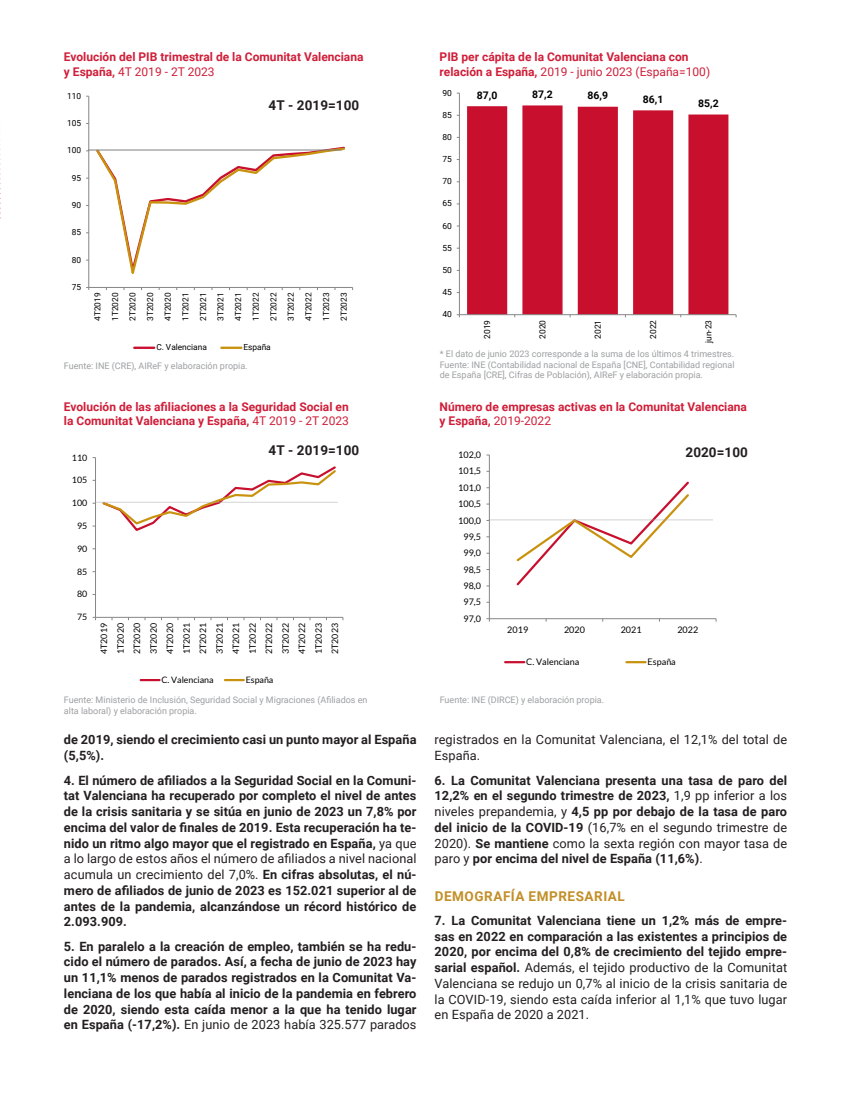
<style>
.page{position:relative;width:851px;height:1106px;background:#fff}
.page>*{position:absolute;margin:0;border:0;box-sizing:border-box;transform-origin:0 0}
.t1{font:700 13.5px "Roboto";letter-spacing:.005em;color:#231f20}
.t2{font:700 13.5px "Roboto";letter-spacing:.04em;color:#c28f28}
.t3{font:700 12.75px/15.8px "Roboto";letter-spacing:.005em;color:#231f20;text-align:justify}
.t4{font:12.75px/15.8px "Roboto";letter-spacing:.005em;color:#231f20}
.t5{font:700 12px/14.4px "Roboto";color:#d01e39}
.t6{font:700 10.5px "Roboto";letter-spacing:.005em;color:#000}
.t7{font:9px/10.8px "Roboto";color:#9d9fa2;text-align:justify}
.t8{font:9px "Lato";letter-spacing:.005em;color:#000}
.t9{font:8.85px/16.5px "Lato";color:#000;text-align:justify}
.t10{font:8.4px/17.5px "Roboto";letter-spacing:-.01em;color:#000;text-align:justify}
.s1{font-weight:400}
.s2{font-weight:700}
</style>
<div class="page">
<hr style="left:489px;top:455px;width:1px;height:163px;background:#868686">
<hr style="left:489px;top:618px;width:227px;height:1px;background:#868686">
<svg style="left:505px;top:661px;width:19px;height:2px"></svg>
<svg style="left:626px;top:661px;width:19px;height:2px"></svg>
<svg style="left:486px;top:479px;width:226px;height:108px"></svg>
<hr style="left:95px;top:457px;width:1px;height:160px;background:#868686">
<hr style="left:95px;top:617px;width:248px;height:1px;background:#868686">
<svg style="left:141px;top:679px;width:18px;height:2px"></svg>
<svg style="left:225px;top:679px;width:19px;height:2px"></svg>
<svg style="left:93px;top:466px;width:245px;height:65px"></svg>
<svg style="left:0;top:139px;width:1px;height:80px"></svg>
<svg style="left:467px;top:105px;width:261px;height:209px;fill:#c80f2e"></svg>
<hr style="left:459px;top:93px;width:1px;height:222px;background:#868686">
<hr style="left:459px;top:314px;width:277px;height:1px;background:#868686">
<hr style="left:88px;top:96px;width:1px;height:191px;background:#868686">
<hr style="left:89px;top:287px;width:263px;height:1px;background:#868686">
<svg style="left:86px;top:145px;width:259px;height:145px"></svg>
<hr style="left:134px;top:346px;width:20px;height:3px;background:#c80f2e">
<hr style="left:221px;top:346px;width:20px;height:3px;background:#c9920e">
<hr style="left:88px;top:150px;width:253px;height:1px;background:#7f7f7f">
<p class="t5" style="left:64px;top:49px;width:301px">Evolución del PIB trimestral de la Comunitat Valenciana y España, <span class="s1">4T 2019 - 2T 2023</span></p>
<p class="t10" style="left:67px;top:87px;width:16px">110</p>
<p class="t10" style="left:67px;top:114px;width:16px">105</p>
<p class="t10" style="left:67px;top:141px;width:16px">100</p>
<p class="t10" style="left:72px;top:168px;width:11px">95</p>
<p class="t10" style="left:72px;top:196px;width:11px">90</p>
<p class="t10" style="left:72px;top:223px;width:11px">85</p>
<p class="t10" style="left:72px;top:250px;width:11px">80</p>
<p class="t1" style="left:268px;top:95px;width:92px">4T - 2019=100</p>
<p class="t5" style="left:439px;top:49px;width:272px">PIB per cápita de la Comunitat Valenciana con relación a España, <span class="s1">2019 - junio 2023 (España=100)</span></p>
<p class="t10" style="left:442px;top:83px;width:11px">90</p>
<p class="t10" style="left:442px;top:106px;width:11px">85</p>
<p class="t10" style="left:442px;top:128px;width:11px">80</p>
<p class="t10" style="left:442px;top:150px;width:11px">75</p>
<p class="t10" style="left:442px;top:172px;width:11px">70</p>
<p class="t10" style="left:442px;top:194px;width:11px">65</p>
<p class="t10" style="left:442px;top:216px;width:11px">60</p>
<p class="t10" style="left:442px;top:238px;width:11px">55</p>
<p class="t10" style="left:442px;top:261px;width:11px">50</p>
<p class="t6" style="left:476px;top:88px;width:22px">87,0</p>
<p class="t6" style="left:532px;top:87px;width:22px">87,2</p>
<p class="t6" style="left:587px;top:88px;width:22px">86,9</p>
<p class="t6" style="left:642px;top:92px;width:22px">86,1</p>
<p class="t6" style="left:698px;top:96px;width:22px">85,2</p>
<p class="t10" style="left:72px;top:278px;width:11px">75</p>
<p class="t10" style="left:442px;top:283px;width:11px">45</p>
<p class="t10" style="left:88px;top:321px;width:30px;rotate:-90deg">4T2019<br>1T2020<br>2T2020<br>3T2020<br>4T2020<br>1T2021<br>2T2021<br>3T2021<br>4T2021<br>1T2022<br>2T2022<br>3T2022<br>4T2022<br>1T2023<br>2T2023</p>
<p class="t10" style="left:156px;top:338px;width:52px">C. Valenciana</p>
<p class="t10" style="left:243px;top:338px;width:29px">España</p>
<p class="t10" style="left:442px;top:305px;width:11px">40</p>
<p class="t10" style="left:478px;top:339px;width:20px;rotate:-90deg">2019</p>
<p class="t10" style="left:533px;top:339px;width:20px;rotate:-90deg">2020</p>
<p class="t10" style="left:588px;top:339px;width:20px;rotate:-90deg">2021</p>
<p class="t10" style="left:643px;top:339px;width:20px;rotate:-90deg">2022</p>
<p class="t10" style="left:699px;top:343px;width:24px;rotate:-90deg">jun-23</p>
<p class="t7" style="left:64px;top:360px;width:185px">Fuente: INE (CRE), AIReF y elaboración propia.</p>
<p class="t7" style="left:439px;top:348px;width:296px">* El dato de junio 2023 corresponde a la suma de los últimos 4 trimestres.<br>Fuente: INE (Contabilidad nacional de España [CNE], Contabilidad regional de España [CRE], Cifras de Población), AIReF y elaboración propia.</p>
<p class="t5" style="left:64px;top:399px;width:286px">Evolución de las afiliaciones a la Seguridad Social en la Comunitat Valenciana y España, <span class="s1">4T 2019 - 2T 2023</span></p>
<p class="t9" style="left:72px;top:449px;width:17px">110</p>
<p class="t1" style="left:268px;top:440px;width:92px">4T - 2019=100</p>
<p class="t5" style="left:439px;top:399px;width:309px">Número de empresas activas en la Comunitat Valenciana y España, <span class="s1">2019-2022</span></p>
<p class="t1" style="left:685px;top:443px;width:64px">2020=100</p>
<p class="t8" style="left:458px;top:450px;width:24px">102,0</p>
<p class="t9" style="left:72px;top:472px;width:17px">105</p>
<p class="t8" style="left:458px;top:466px;width:24px">101,5</p>
<p class="t8" style="left:458px;top:482px;width:24px">101,0</p>
<p class="t9" style="left:72px;top:494px;width:17px">100</p>
<p class="t8" style="left:458px;top:499px;width:24px">100,5</p>
<p class="t9" style="left:77px;top:517px;width:12px">95</p>
<p class="t8" style="left:458px;top:515px;width:24px">100,0</p>
<p class="t8" style="left:463px;top:531px;width:19px">99,5</p>
<p class="t9" style="left:77px;top:540px;width:12px">90</p>
<p class="t8" style="left:463px;top:548px;width:19px">99,0</p>
<p class="t9" style="left:77px;top:563px;width:12px">85</p>
<p class="t8" style="left:463px;top:564px;width:19px">98,5</p>
<p class="t9" style="left:77px;top:586px;width:12px">80</p>
<p class="t8" style="left:463px;top:580px;width:19px">98,0</p>
<p class="t8" style="left:463px;top:597px;width:19px">97,5</p>
<p class="t9" style="left:77px;top:609px;width:12px">75</p>
<p class="t9" style="left:96px;top:654px;width:32px;rotate:-90deg">4T2019<br>1T2020<br>2T2020<br>3T2020<br>4T2020<br>1T2021<br>2T2021<br>3T2021<br>4T2021<br>1T2022<br>2T2022<br>3T2022<br>4T2022<br>1T2023<br>2T2023</p>
<p class="t9" style="left:161px;top:671px;width:54px">C. Valenciana</p>
<p class="t9" style="left:246px;top:671px;width:29px">España</p>
<p class="t8" style="left:463px;top:613px;width:19px">97,0</p>
<p class="t8" style="left:507px;top:625px;width:22px">2019</p>
<p class="t8" style="left:564px;top:625px;width:22px">2020</p>
<p class="t8" style="left:620px;top:625px;width:22px">2021</p>
<p class="t8" style="left:677px;top:625px;width:22px">2022</p>
<p class="t8" style="left:526px;top:657px;width:55px">C. Valenciana</p>
<p class="t8" style="left:647px;top:657px;width:30px">España</p>
<p class="t7" style="left:64px;top:694px;width:305px">Fuente: Ministerio de Inclusión, Seguridad Social y Migraciones (Afiliados en alta laboral) y elaboración propia.</p>
<p class="t7" style="left:439px;top:694px;width:166px">Fuente: INE (DIRCE) y elaboración propia.</p>
<p class="t3" style="left:64px;top:731px;width:354px">de 2019, siendo el crecimiento casi un punto mayor al España (5,5%).</p>
<p class="t3" style="left:64px;top:771px;width:354px">4. El número de afiliados a la Seguridad Social en la Comuni&shy;tat Valenciana ha recuperado por completo el nivel de antes de la crisis sanitaria y se sitúa en junio de 2023 un 7,8% por encima del valor de finales de 2019. Esta recuperación ha te&shy;nido un ritmo algo mayor que el registrado en España, <span class="s1">ya que a lo largo de estos años el número de afiliados a nivel nacional acumula un crecimiento del 7,0%.</span> En cifras absolutas, el nú&shy;mero de afiliados de junio de 2023 es 152.021 superior al de antes de la pandemia, alcanzándose un récord histórico de 2.093.909.</p>
<p class="t3" style="left:64px;top:937px;width:354px">5. En paralelo a la creación de empleo, también se ha redu&shy;cido el número de parados. Así, a fecha de junio de 2023 hay un 11,1% menos de parados registrados en la Comunitat Va&shy;lenciana de los que había al inicio de la pandemia en febrero de 2020, siendo esta caída menor a la que ha tenido lugar en España (-17,2%). <span class="s1">En junio de 2023 había 325.577 parados</span></p>
<p class="t4" style="left:434px;top:731px;width:354px">registrados en la Comunitat Valenciana, el 12,1% del total de<br>España.</p>
<p class="t3" style="left:434px;top:771px;width:354px">6. La Comunitat Valenciana presenta una tasa de paro del 12,2% en el segundo trimestre de 2023, <span class="s1">1,9 pp inferior a los niveles prepandemia, y</span> 4,5 pp por debajo de la tasa de paro del inicio de la COVID-19 <span class="s1">(16,7% en el segundo trimestre de 2020).</span> Se mantiene <span class="s1">como la sexta región con mayor tasa de paro y</span> por encima del nivel de España (11,6%)<span class="s1">.</span></p>
<p class="t2" style="left:434px;top:886px;width:191px">DEMOGRAFÍA EMPRESARIAL</p>
<p class="t4" style="left:434px;top:912px;width:354px;text-align:justify"><span class="s2">7. La Comunitat Valenciana tiene un 1,2% más de empre&shy;sas en 2022 en comparación a las existentes a principios de 2020, por encima del 0,8% de crecimiento del tejido empre&shy;sarial español.</span> Además, el tejido productivo de la Comunitat Valenciana se redujo un 0,7% al inicio de la crisis sanitaria de la COVID-19, siendo esta caída inferior al 1,1% que tuvo lugar en España de 2020 a 2021.</p>
</div>
